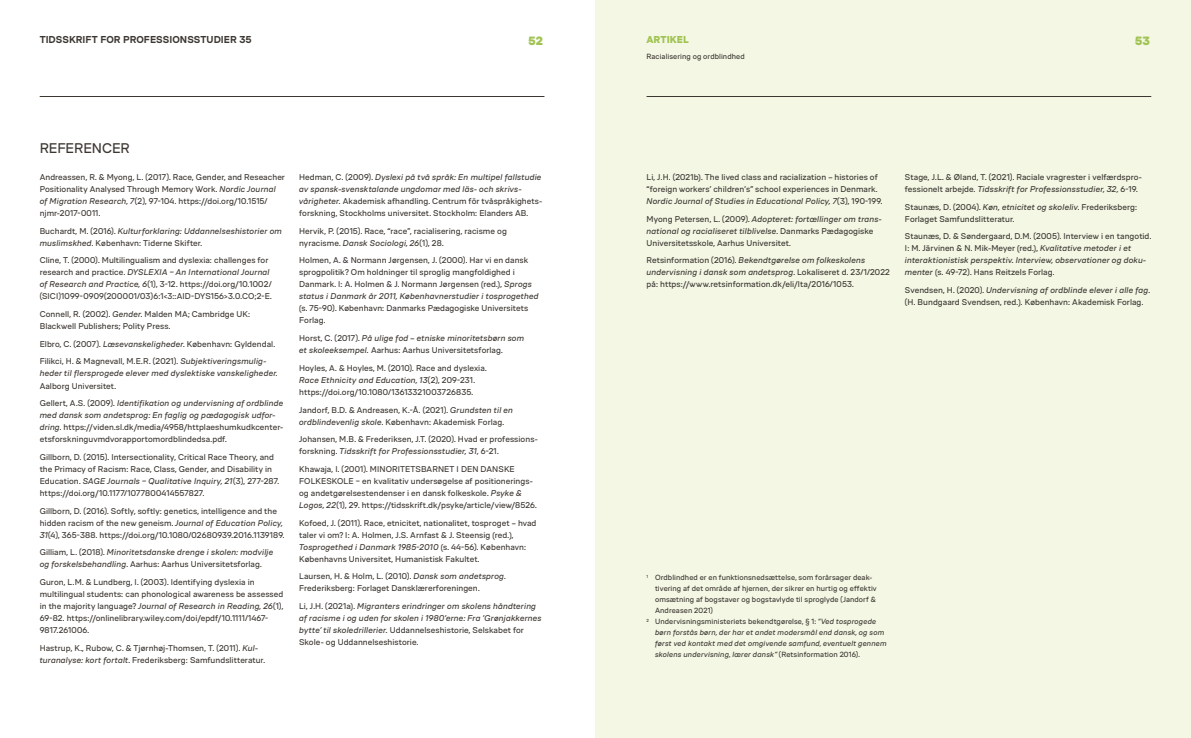
<style>
.page{position:relative;width:1191px;height:738px;background:#fff}
.page>*{position:absolute;margin:0;border:0;box-sizing:border-box;transform-origin:0 0}
.t1{font:14px "VIA Type";letter-spacing:-.01em;color:#3d3732}
.t2{font:900 12px "VIA Type";color:#a1c351}
.t3{font:700 10px "VIA Type";letter-spacing:.005em;color:#3d3732}
.t4{font:900 10px "VIA Type";letter-spacing:.005em;color:#a1c351}
.t5{font:8.4px/12px "VIA Type";letter-spacing:.01em;color:#3d3732}
.t6{font:italic 8.4px/12px "VIA Type";letter-spacing:.005em;color:#3d3732}
.t7{font:7.5px "VIA Type";letter-spacing:.01em;color:#3d3732}
.t8{font:italic 7.5px "VIA Type";letter-spacing:.01em;color:#3d3732}
.s1{font-style:italic}
.s2{font-style:normal}
</style>
<div class="page">
<div style="left:595px;top:0;width:596px;height:737px;background:#f3f7e4"></div>
<hr style="left:40px;top:96px;width:504px;height:1px;background:#3d3732">
<hr style="left:646px;top:96px;width:505px;height:1px;background:#3d3732">
<p class="t3" style="left:40px;top:34px;width:213px">TIDSSKRIFT FOR PROFESSIONSSTUDIER 35</p>
<h2 class="t2" style="left:528px;top:34px;width:16px">52</h2>
<p class="t4" style="left:646px;top:34px;width:44px">ARTIKEL</p>
<h2 class="t2" style="left:1134px;top:34px;width:17px">53</h2>
<p class="t7" style="left:646px;top:52px;width:100px">Racialisering og ordblindhed</p>
<h1 class="t1" style="left:40px;top:140px;width:92px">REFERENCER</h1>
<p class="t5" style="left:40px;top:171px;width:247px">Andreassen, R. &amp; Myong, L. (2017). Race, Gender, and Reseacher Positionality Analysed Through Memory Work. <span class="s1">Nordic Journal of Migration Research, 7</span>(2), 97-104. https://doi.org/10.1515/ njmr-2017-0011.</p>
<p class="t6" style="left:40px;top:224px;width:244px"><span class="s2">Buchardt, M. (2016).</span> Kulturforklaring: Uddannelseshistorier om muslimskhed<span class="s2">. København: Tiderne Skifter.</span></p>
<p class="t5" style="left:40px;top:254px;width:234px">Cline, T. (2000). Multilingualism and dyslexia: challenges for research and practice. <span class="s1">DYSLEXIA – An International Journal of Research and Practice, 6</span>(1), 3-12. https://doi.org/10.1002/ (SICI)1099-0909(200001/03)6:1&lt;3::AID-DYS156&gt;3.0.CO;2-E.</p>
<p class="t5" style="left:40px;top:308px;width:212px">Connell, R. (2002). <span class="s1">Gender</span>. Malden MA; Cambridge UK:<br>Blackwell Publishers; Polity Press.</p>
<p class="t5" style="left:40px;top:335px;width:237px;line-height:17.7px">Elbro, C. (2007). <span class="s1">Læsevanskeligheder</span>. København: Gyldendal.<br>Filikci, H. &amp; Magnevall, M.E.R. (2021). <span class="s1">Subjektiveringsmulig-</span></p>
<p class="t6" style="left:40px;top:367px;width:239px">heder til flersprogede elever med dyslektiske vanskeligheder<span class="s2">.<br>Aalborg Universitet.</span></p>
<p class="t5" style="left:40px;top:397px;width:245px">Gellert, A.S. (2009). <span class="s1">Identifikation og undervisning af ordblinde med dansk som andetsprog: En faglig og pædagogisk udfor&shy;dring</span>. https://viden.sl.dk/media/4958/httplaeshumkudkcenter&shy;etsforskninguvmdvorapportomordblindedsa.pdf.</p>
<p class="t5" style="left:40px;top:450px;width:241px">Gillborn, D. (2015). Intersectionality, Critical Race Theory, and the Primacy of Racism: Race, Class, Gender, and Disability in Education. <span class="s1">SAGE Journals – Qualitative Inquiry, 21</span>(3), 277-287. https://doi.org/10.1177/1077800414557827.</p>
<p class="t5" style="left:40px;top:504px;width:246px">Gillborn, D. (2016). Softly, softly: genetics, intelligence and the hidden racism of the new geneism. <span class="s1">Journal of Education Policy,<br>31</span>(4), 365-388. https://doi.org/10.1080/02680939.2016.1139189.</p>
<p class="t6" style="left:40px;top:546px;width:235px"><span class="s2">Gilliam, L. (2018).</span> Minoritetsdanske drenge i skolen: modvilje og forskelsbehandling<span class="s2">. Aarhus: Aarhus Universitetsforlag.</span></p>
<p class="t5" style="left:40px;top:575px;width:245px">Guron, L.M. &amp; Lundberg, I. (2003). Identifying dyslexia in multilingual students: can phonological awareness be assessed in the majority language? <span class="s1">Journal of Research in Reading, 26</span>(1), 69-82. https://onlinelibrary.wiley.com/doi/epdf/10.1111/1467- 9817.261006.</p>
<p class="t5" style="left:40px;top:641px;width:227px">Hastrup, K., Rubow, C. &amp; Tjørnhøj-Thomsen, T. (2011). <span class="s1">Kul&shy;turanalyse: kort fortalt</span>. Frederiksberg: Samfundslitteratur.</p>
<p class="t5" style="left:299px;top:171px;width:245px">Hedman, C. (2009). <span class="s1">Dyslexi på två språk: En multipel fallstudie av spansk-svensktalande ungdomar med läs- och skrivs&shy;vårigheter.</span> Akademisk afhandling. Centrum för tvåspråkighets&shy;forskning, Stockholms universitet. Stockholm: Elanders AB.</p>
<p class="t5" style="left:299px;top:224px;width:209px">Hervik, P. (2015). Race, “race”, racialisering, racisme og nyracisme. <span class="s1">Dansk Sociologi, 26</span>(1), 28.</p>
<p class="t5" style="left:299px;top:254px;width:241px">Holmen, A. &amp; Normann Jørgensen, J. (2000). Har vi en dansk sprogpolitik? Om holdninger til sproglig mangfoldighed i Danmark. I: A. Holmen &amp; J. Normann Jørgensen (red.), <span class="s1">Sprogs status i Danmark år 2011, Københavnerstudier i tosprogethed</span></p>
<p class="t5" style="left:299px;top:302px;width:231px">(s. 75-90). København: Danmarks Pædagogiske Universitets<br>Forlag.</p>
<p class="t6" style="left:299px;top:332px;width:227px"><span class="s2">Horst, C. (2017).</span> På ulige fod – etniske minoritetsbørn som et skoleeksempel. <span class="s2">Aarhus: Aarhus Universitetsforlag.</span></p>
<p class="t5" style="left:299px;top:361px;width:189px">Hoyles, A. &amp; Hoyles, M. (2010). Race and dyslexia.<br><span class="s1">Race Ethnicity and Education, 13</span>(2), 209-231. https://doi.org/10.1080/13613321003726835.</p>
<p class="t5" style="left:299px;top:403px;width:215px">Jandorf, B.D. &amp; Andreasen, K.-Å. (2021). <span class="s1">Grundsten til en ordblindevenlig skole</span>. København: Akademisk Forlag.</p>
<p class="t5" style="left:299px;top:433px;width:240px">Johansen, M.B. &amp; Frederiksen, J.T. (2020). Hvad er professions&shy;forskning. <span class="s1">Tidsskrift for Professionsstudier, 31,</span> 6-21.</p>
<p class="t5" style="left:299px;top:462px;width:239px">Khawaja, I. (2001). MINORITETSBARNET I DEN DANSKE FOLKESKOLE – en kvalitativ undersøgelse af positionerings&shy;og andetgørelsestendenser i en dansk folkeskole. <span class="s1">Psyke &amp; Logos, 22</span>(1), 29. https://tidsskrift.dk/psyke/article/view/8526.</p>
<p class="t5" style="left:299px;top:516px;width:239px">Kofoed, J. (2011). Race, etnicitet, nationalitet, tosproget – hvad taler vi om? I: A. Holmen, J.S. Arnfast &amp; J. Steensig (red.), <span class="s1">Tosprogethed i Danmark 1985-2010</span> (s. 44-56). København:<br>Københavns Universitet, Humanistisk Fakultet.</p>
<p class="t5" style="left:299px;top:570px;width:208px">Laursen, H. &amp; Holm, L. (2010). <span class="s1">Dansk som andetsprog.<br></span>Frederiksberg: Forlaget Dansklærerforeningen.</p>
<p class="t6" style="left:299px;top:599px;width:244px"><span class="s2">Li, J.H. (2021a).</span> Migranters erindringer om skolens håndtering af racisme i og uden for skolen i 1980’erne: Fra ’Grønjakkernes bytte’ til skoledrillerier. <span class="s2">Uddannelseshistorie, Selskabet for Skole- og Uddannelseshistorie.</span></p>
<p class="t5" style="left:646px;top:171px;width:237px">Li, J.H. (2021b). The lived class and racialization – histories of “foreign workers’ children’s” school experiences in Denmark<span class="s1">.<br>Nordic Journal of Studies in Educational Policy, 7</span>(3), 190-199.</p>
<p class="t5" style="left:646px;top:212px;width:237px">Myong Petersen, L. (2009). <span class="s1">Adopteret: fortællinger om trans&shy;national og racialiseret tilblivelse</span>. Danmarks Pædagogiske<br>Universitetsskole, Aarhus Universitet.</p>
<p class="t5" style="left:646px;top:254px;width:245px">Retsinformation (2016). <span class="s1">Bekendtgørelse om folkeskolens undervisning i dansk som andetsprog</span>. Lokaliseret d. 23/1/2022 på: https://www.retsinformation.dk/eli/lta/2016/1053.</p>
<p class="t5" style="left:905px;top:171px;width:238px">Stage, J.L. &amp; Øland, T. (2021). Raciale vragrester i velfærdspro&shy;fessionelt arbejde. <span class="s1">Tidsskrift for Professionsstudier, 32,</span> 6-19.</p>
<p class="t5" style="left:905px;top:200px;width:234px">Staunæs, D. (2004). <span class="s1">Køn, etnicitet og skoleliv</span>. Frederiksberg:<br>Forlaget Samfundslitteratur.</p>
<p class="t5" style="left:905px;top:230px;width:248px">Staunæs, D. &amp; Søndergaard, D.M. (2005). Interview i en tangotid.<br>I: M. Järvinen &amp; N. Mik-Meyer (red.), <span class="s1">Kvalitative metoder i et interaktionistisk perspektiv. Interview, observationer og doku&shy;menter</span> (s. 49-72). Hans Reitzels Forlag.</p>
<p class="t5" style="left:905px;top:284px;width:247px">Svendsen, H. (2020). <span class="s1">Undervisning af ordblinde elever i alle fag. </span>(H. Bundgaard Svendsen, red.). København: Akademisk Forlag.</p>
<p class="t7" style="left:646px;top:573px;width:227px"><sup>1</sup> Ordblindhed er en funktionsnedsættelse, som forårsager deak-</p>
<p class="t7" style="left:655px;top:584px;width:223px">tivering af det område af hjernen, der sikrer en hurtig og effektiv</p>
<p class="t7" style="left:655px;top:595px;width:222px">omsætning af bogstaver og bogstavlyde til sproglyde (Jandorf &amp;</p>
<p class="t7" style="left:655px;top:606px;width:59px">Andreasen 2021)</p>
<p class="t7" style="left:646px;top:617px;width:231px"><sup>2</sup> Undervisningsministeriets bekendtgørelse, § 1: <span class="s1">”Ved tosprogede</span></p>
<p class="t8" style="left:655px;top:628px;width:231px">børn forstås børn, der har et andet modersmål end dansk, og som</p>
<p class="t8" style="left:655px;top:639px;width:233px">først ved kontakt med det omgivende samfund, eventuelt gennem</p>
<p class="t8" style="left:655px;top:650px;width:206px">skolens undervisning, lærer dansk” <span class="s2">(Retsinformation 2016).</span></p>
</div>
